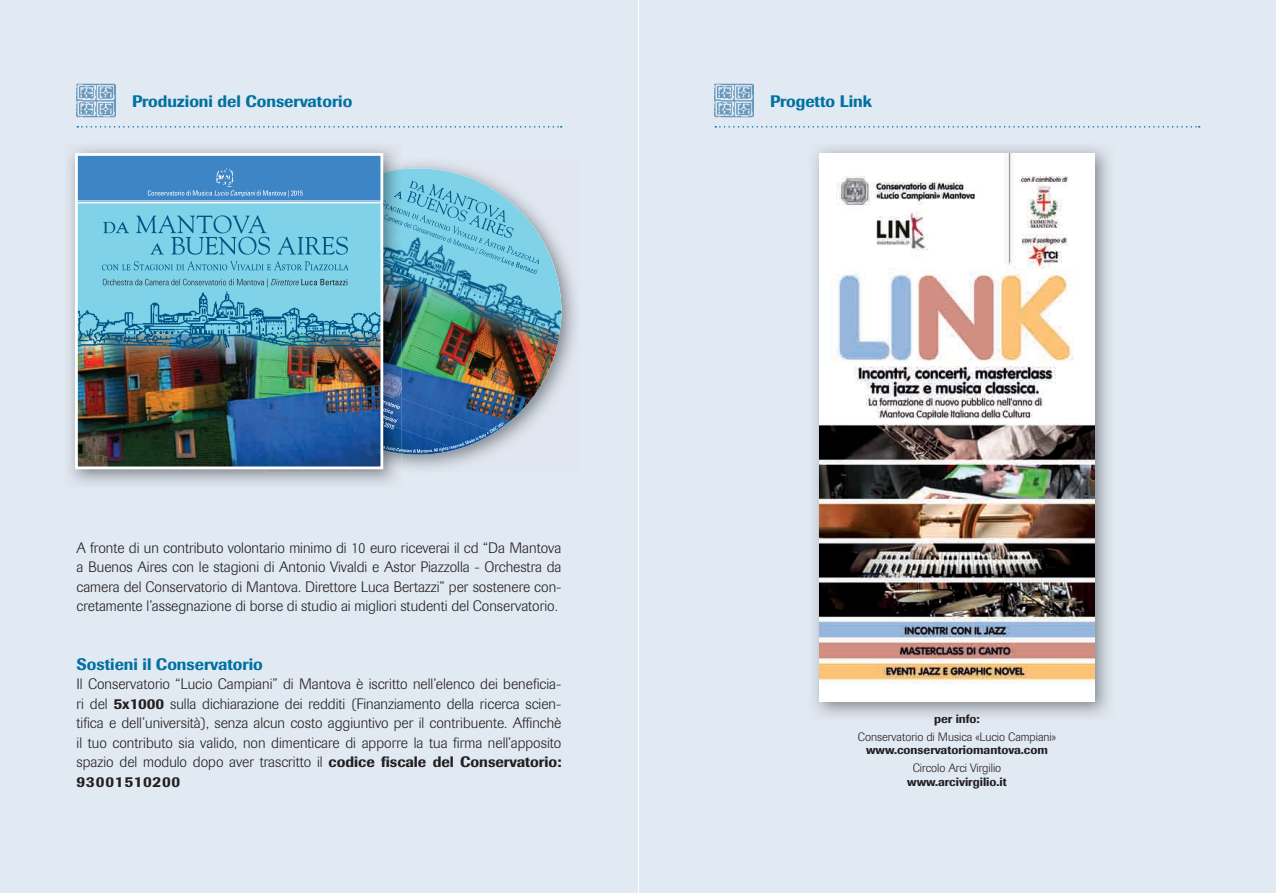
<style>
.page{position:relative;width:1276px;height:893px;background:#fff}
.page>*{position:absolute;margin:0;border:0;box-sizing:border-box;transform-origin:0 0}
.t1{font:500 16.5px "Imago";color:#0071a1}
.t2{font:300 15px/19.5px "Imago";color:#231f20;text-align:justify}
.t3{font:500 12px "Imago";color:#231f20}
.t4{font:300 12px "Imago";color:#231f20}
.s1{font-weight:500}
</style>
<div class="page">
<div style="left:639px;top:0;width:637px;height:893px;background:#e1e9f2"></div>
<div style="left:0;top:0;width:638px;height:893px;background:#e1e9f2"></div>
<img style="left:401px;top:168px;width:175px;height:301px">
<img style="left:401px;top:395px;width:103px;height:58px">
<img style="left:383px;top:169px;width:18px;height:12px">
<img style="left:383px;top:290px;width:18px;height:65px">
<img style="left:383px;top:355px;width:18px;height:17px">
<img style="left:383px;top:397px;width:18px;height:57px">
<img style="left:383px;top:421px;width:6px;height:6px">
<img style="left:383px;top:414px;width:8px;height:7px">
<img style="left:383px;top:407px;width:10px;height:7px">
<img style="left:383px;top:400px;width:10px;height:7px">
<img style="left:383px;top:372px;width:18px;height:25px">
<img style="left:383px;top:390px;width:16px;height:10px">
<div style="left:76px;top:154px;width:306px;height:50px;background:#3e85c5"></div>
<div style="left:76px;top:203px;width:306px;height:265px;background:#7fd2e8"></div>
<img style="left:79px;top:349px;width:300px;height:116px">
<img style="left:79px;top:287px;width:300px;height:62px">
<img style="left:216px;top:168px;width:18px;height:13px">
<hr style="left:76px;top:201px;width:306px;height:1px;background:#fff">
<hr style="left:76px;top:202px;width:306px;height:1px;background:#fff">
<svg style="left:102px;top:181px;width:437px;height:106px"></svg>
<div style="left:75px;top:153px;width:308px;height:316px;border:3px solid #fff"></div>
<img style="left:77px;top:83px;width:38px;height:34px">
<img style="left:714px;top:83px;width:39px;height:34px">
<img style="left:814px;top:147px;width:295px;height:569px">
<img style="left:820px;top:153px;width:275px;height:549px">
<svg style="left:77px;top:126px;width:485px;height:2px"></svg>
<svg style="left:715px;top:126px;width:484px;height:2px"></svg>
<p class="t1" style="left:132px;top:91px;width:221px">Produzioni del Conservatorio</p>
<p class="t1" style="left:770px;top:91px;width:103px">Progetto Link</p>
<p class="t2" style="left:77px;top:538px;width:486px">A fronte di un contributo volontario minimo di 10 euro riceverai il cd “Da Mantova a Buenos Aires con le stagioni di Antonio Vivaldi e Astor Piazzolla - Orchestra da camera del Conservatorio di Mantova. Direttore Luca Bertazzi” per sostenere con&shy;cretamente l’assegnazione di borse di studio ai migliori studenti del Conservatorio.</p>
<p class="t1" style="left:77px;top:654px;width:188px">Sostieni il Conservatorio</p>
<p class="t2" style="left:77px;top:675px;width:486px">Il Conservatorio “Lucio Campiani” di Mantova è iscritto nell’elenco dei beneficia&shy;ri del <span class="s1">5x1000</span> sulla dichiarazione dei redditi (Finanziamento della ricerca scien&shy;tifica e dell’università), senza alcun costo aggiuntivo per il contribuente. Affinchè il tuo contributo sia valido, non dimenticare di apporre la tua firma nell’apposito spazio del modulo dopo aver trascritto il <span class="s1">codice fiscale del Conservatorio:<br>93001510200</span></p>
<p class="t3" style="left:934px;top:711px;width:47px">per info:</p>
<p class="t4" style="left:858px;top:730px;width:200px">Conservatorio di Musica «Lucio Campiani»</p>
<p class="t3" style="left:866px;top:743px;width:183px">www.conservatoriomantova.com</p>
<p class="t4" style="left:912px;top:761px;width:90px">Circolo Arci Virgilio</p>
<p class="t3" style="left:907px;top:774px;width:101px">www.arcivirgilio.it</p>
</div>
